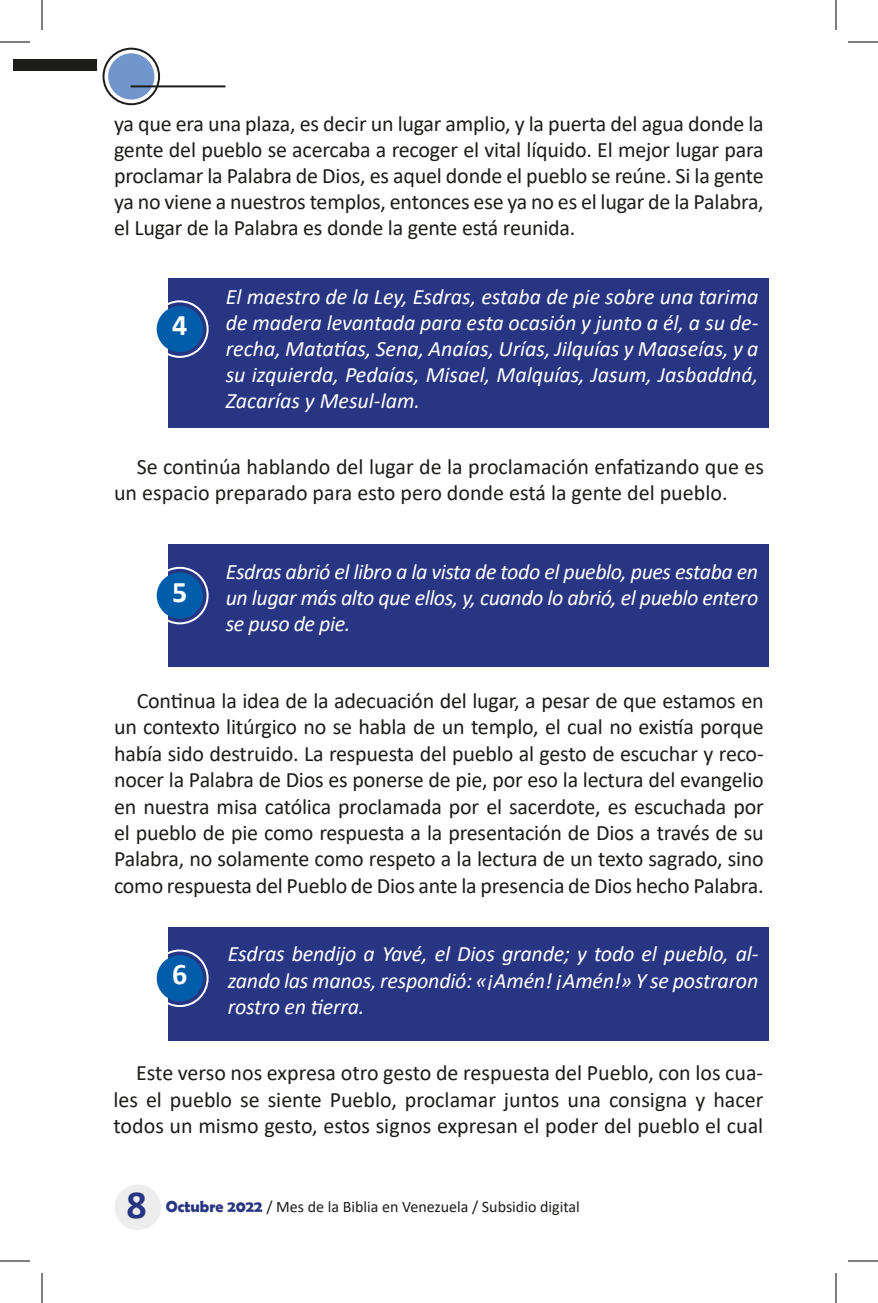
<style>
.page{position:relative;width:878px;height:1303px;background:#fff}
.page>*{position:absolute;margin:0;border:0;box-sizing:border-box;transform-origin:0 0}
.t1{font:700 40px "Calibri";color:#283583}
.t2{font:700 30px "Calibri";color:#fff}
.t3{font:22px/26.4px "Calibri";letter-spacing:-.01em;color:#1d1d1b;text-align:justify}
.t4{font:italic 22px/26px "Calibri";letter-spacing:-.01em;color:#fff;text-align:justify}
.t5{font:16px "Calibri";color:#1d1d1b}
.s1{font-family:"Berlin Sans FB Demi";font-weight:700;color:#283583}
</style>
<div class="page">
<div style="left:114px;top:1184px;width:47px;height:46px;background:#ededed;border-radius:50%"></div>
<div style="left:102px;top:48px;width:58px;height:57px;border:2px solid #1d1d1b;border-radius:50%"></div>
<div style="left:108px;top:53px;width:46px;height:47px;background:#7295ce;border-radius:50%"></div>
<hr style="left:131px;top:85px;width:94px;height:2px;background:#1d1d1b">
<div style="left:14px;top:59px;width:83px;height:11px;background:#1d1d1b"></div>
<div style="left:168px;top:278px;width:600px;height:150px;background:#283583"></div>
<div style="left:151px;top:300px;width:58px;height:58px;border:2px solid #fff;border-radius:50%"></div>
<div style="left:157px;top:306px;width:46px;height:46px;background:#005da9;border-radius:50%"></div>
<div style="left:168px;top:545px;width:600px;height:122px;background:#283583"></div>
<div style="left:151px;top:567px;width:58px;height:57px;border:2px solid #fff;border-radius:50%"></div>
<div style="left:157px;top:572px;width:46px;height:47px;background:#005da9;border-radius:50%"></div>
<div style="left:168px;top:927px;width:600px;height:114px;background:#283583"></div>
<div style="left:151px;top:949px;width:58px;height:58px;border:2px solid #fff;border-radius:50%"></div>
<div style="left:157px;top:955px;width:46px;height:46px;background:#005da9;border-radius:50%"></div>
<hr style="left:0;top:42px;width:30px;height:1px;background:#000">
<hr style="left:848px;top:42px;width:30px;height:1px;background:#000">
<hr style="left:0;top:1261px;width:30px;height:1px;background:#000">
<hr style="left:848px;top:1261px;width:30px;height:1px;background:#000">
<hr style="left:42px;top:0;width:1px;height:30px;background:#000">
<hr style="left:42px;top:1273px;width:1px;height:30px;background:#000">
<hr style="left:835px;top:0;width:1px;height:30px;background:#000">
<hr style="left:835px;top:1273px;width:1px;height:30px;background:#000">
<p class="t3" style="left:114px;top:110px;width:651px">ya que era una plaza, es decir un lugar amplio, y la puerta del agua donde la gente del pueblo se acercaba a recoger el vital líquido. El mejor lugar para proclamar la Palabra de Dios, es aquel donde el pueblo se reúne. Si la gente ya no viene a nuestros templos, entonces ese ya no es el lugar de la Palabra, el Lugar de la Palabra es donde la gente está reunida.</p>
<p class="t2" style="left:172px;top:304px;width:17px">4</p>
<p class="t4" style="left:226px;top:282px;width:534px">El maestro de la Ley, Esdras, estaba de pie sobre una tarima de madera levantada para esta ocasión y junto a él, a su de&shy;recha, Matatías, Sena, Anaías, Urías, Jilquías y Maaseías, y a su izquierda, Pedaías, Misael, Malquías, Jasum, Jasbaddná, Zacarías y Mesul-lam.</p>
<p class="t3" style="left:114px;top:453px;width:651px;text-indent:23px">Se continúa hablando del lugar de la proclamación enfatizando que es un espacio preparado para esto pero donde está la gente del pueblo.</p>
<p class="t2" style="left:172px;top:570px;width:17px">5</p>
<p class="t4" style="left:226px;top:557px;width:534px">Esdras abrió el libro a la vista de todo el pueblo, pues estaba en un lugar más alto que ellos, y, cuando lo abrió, el pueblo entero se puso de pie.</p>
<p class="t3" style="left:114px;top:687px;width:651px;text-indent:23px">Continua la idea de la adecuación del lugar, a pesar de que estamos en un contexto litúrgico no se habla de un templo, el cual no existía porque había sido destruido. La respuesta del pueblo al gesto de escuchar y reco&shy;nocer la Palabra de Dios es ponerse de pie, por eso la lectura del evangelio en nuestra misa católica proclamada por el sacerdote, es escuchada por el pueblo de pie como respuesta a la presentación de Dios a través de su Palabra, no solamente como respeto a la lectura de un texto sagrado, sino como respuesta del Pueblo de Dios ante la presencia de Dios hecho Palabra.</p>
<p class="t2" style="left:172px;top:953px;width:17px">6</p>
<p class="t4" style="left:228px;top:940px;width:532px">Esdras bendijo a Yavé, el Dios grande; y todo el pueblo, al&shy;zando las manos, respondió: «¡Amén! ¡Amén!» Y se postraron rostro en tierra.</p>
<p class="t3" style="left:113px;top:1059px;width:651px;text-indent:23px">Este verso nos expresa otro gesto de respuesta del Pueblo, con los cua&shy;les el pueblo se siente Pueblo, proclamar juntos una consigna y hacer todos un mismo gesto, estos signos expresan el poder del pueblo el cual</p>
<h1 class="t1" style="left:127px;top:1176px;width:22px">8</h1>
<p class="t5" style="left:166px;top:1196px;width:415px"><span class="s1">Octubre 2022</span> / Mes de la Biblia en Venezuela / Subsidio digital</p>
</div>
